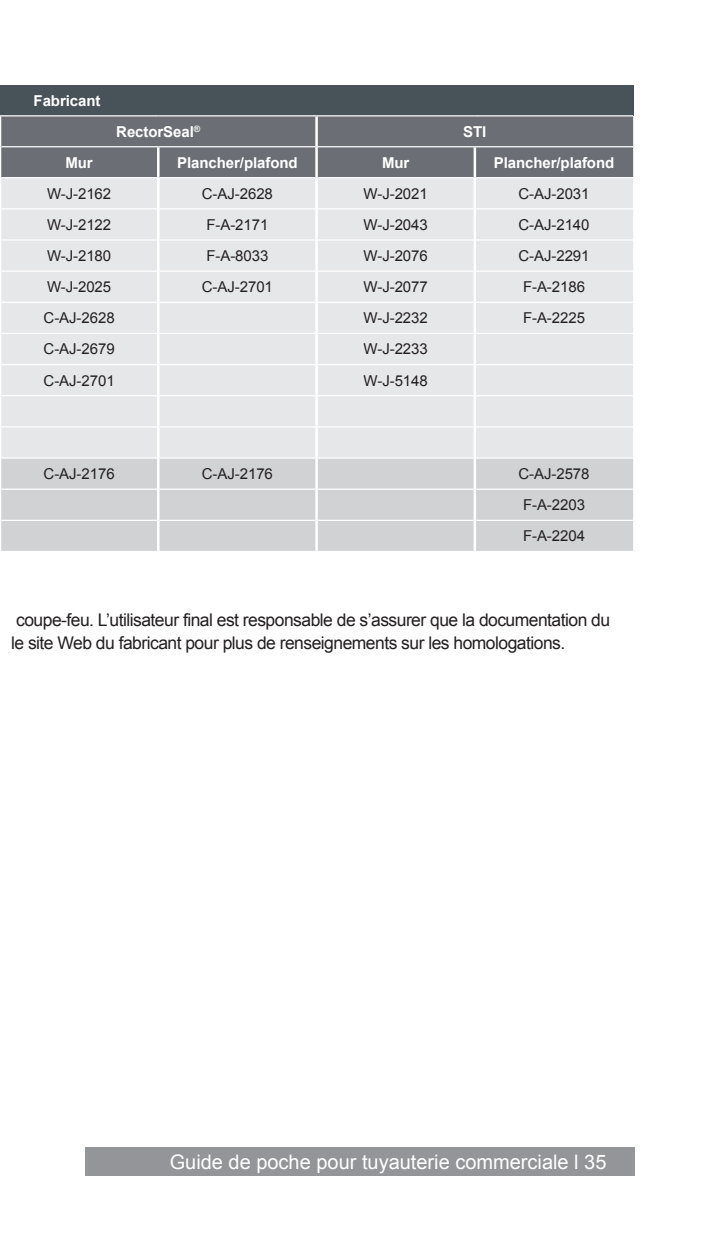
<style>
.page{position:relative;width:720px;height:1260px;background:#fff}
.page>*{position:absolute;margin:0;border:0;box-sizing:border-box;transform-origin:0 0}
.t1{font:20px "Arial";color:#fff}
.t2{font:17.5px/22.5px "Arial";letter-spacing:-.03em;color:#231f20}
.t3{font:15px/31.2px "Arial";letter-spacing:-.005em;color:#231f20;text-align:center}
.t4{font:700 15px "Arial";letter-spacing:-.005em;color:#fff}
</style>
<div class="page">
<div style="left:85px;top:1148px;width:550px;height:28px;background:#939598"></div>
<div style="left:0;top:85px;width:633px;height:31px;background:#475259"></div>
<div style="left:1px;top:116px;width:632px;height:61px;background:#6b6e75"></div>
<div style="left:1px;top:178px;width:632px;height:279px;background:#e6e7e9"></div>
<div style="left:1px;top:459px;width:632px;height:92px;background:#d1d2d4"></div>
<hr style="left:0;top:115px;width:158px;height:1px;background:#fff">
<hr style="left:158px;top:115px;width:159px;height:1px;background:#fff">
<hr style="left:317px;top:115px;width:158px;height:1px;background:#fff">
<hr style="left:475px;top:115px;width:158px;height:1px;background:#fff">
<hr style="left:1px;top:146px;width:157px;height:1px;background:#fff">
<hr style="left:158px;top:146px;width:157px;height:1px;background:#fff">
<hr style="left:318px;top:146px;width:157px;height:1px;background:#fff">
<hr style="left:475px;top:146px;width:158px;height:1px;background:#fff">
<hr style="left:1px;top:208px;width:156px;height:1px;background:#fff">
<hr style="left:160px;top:208px;width:155px;height:1px;background:#fff">
<hr style="left:318px;top:208px;width:156px;height:1px;background:#fff">
<hr style="left:476px;top:208px;width:157px;height:1px;background:#fff">
<hr style="left:1px;top:239px;width:156px;height:2px;background:#fff">
<hr style="left:160px;top:239px;width:155px;height:2px;background:#fff">
<hr style="left:318px;top:239px;width:156px;height:2px;background:#fff">
<hr style="left:476px;top:239px;width:157px;height:2px;background:#fff">
<hr style="left:1px;top:271px;width:156px;height:1px;background:#fff">
<hr style="left:160px;top:271px;width:155px;height:1px;background:#fff">
<hr style="left:318px;top:271px;width:156px;height:1px;background:#fff">
<hr style="left:476px;top:271px;width:157px;height:1px;background:#fff">
<hr style="left:1px;top:302px;width:156px;height:1px;background:#fff">
<hr style="left:160px;top:302px;width:155px;height:1px;background:#fff">
<hr style="left:318px;top:302px;width:156px;height:1px;background:#fff">
<hr style="left:476px;top:302px;width:157px;height:1px;background:#fff">
<hr style="left:1px;top:333px;width:156px;height:1px;background:#fff">
<hr style="left:160px;top:333px;width:155px;height:1px;background:#fff">
<hr style="left:318px;top:333px;width:156px;height:1px;background:#fff">
<hr style="left:476px;top:333px;width:157px;height:1px;background:#fff">
<hr style="left:1px;top:364px;width:156px;height:1px;background:#fff">
<hr style="left:160px;top:364px;width:155px;height:1px;background:#fff">
<hr style="left:318px;top:364px;width:156px;height:1px;background:#fff">
<hr style="left:476px;top:364px;width:157px;height:1px;background:#fff">
<hr style="left:1px;top:395px;width:156px;height:1px;background:#fff">
<hr style="left:160px;top:395px;width:155px;height:1px;background:#fff">
<hr style="left:318px;top:395px;width:156px;height:1px;background:#fff">
<hr style="left:476px;top:395px;width:157px;height:1px;background:#fff">
<hr style="left:1px;top:426px;width:156px;height:2px;background:#fff">
<hr style="left:160px;top:426px;width:155px;height:2px;background:#fff">
<hr style="left:318px;top:426px;width:156px;height:2px;background:#fff">
<hr style="left:476px;top:426px;width:157px;height:2px;background:#fff">
<hr style="left:1px;top:489px;width:156px;height:1px;background:#fff">
<hr style="left:160px;top:489px;width:155px;height:1px;background:#fff">
<hr style="left:318px;top:489px;width:156px;height:1px;background:#fff">
<hr style="left:476px;top:489px;width:157px;height:1px;background:#fff">
<hr style="left:1px;top:520px;width:156px;height:1px;background:#fff">
<hr style="left:160px;top:520px;width:155px;height:1px;background:#fff">
<hr style="left:318px;top:520px;width:156px;height:1px;background:#fff">
<hr style="left:476px;top:520px;width:157px;height:1px;background:#fff">
<hr style="left:157px;top:178px;width:3px;height:31px;background:#fff">
<hr style="left:315px;top:178px;width:3px;height:31px;background:#fff">
<hr style="left:474px;top:178px;width:2px;height:31px;background:#fff">
<hr style="left:157px;top:209px;width:3px;height:31px;background:#fff">
<hr style="left:315px;top:209px;width:3px;height:31px;background:#fff">
<hr style="left:474px;top:209px;width:2px;height:31px;background:#fff">
<hr style="left:157px;top:240px;width:3px;height:31px;background:#fff">
<hr style="left:315px;top:240px;width:3px;height:31px;background:#fff">
<hr style="left:474px;top:240px;width:2px;height:31px;background:#fff">
<hr style="left:157px;top:271px;width:3px;height:31px;background:#fff">
<hr style="left:315px;top:271px;width:3px;height:31px;background:#fff">
<hr style="left:474px;top:271px;width:2px;height:31px;background:#fff">
<hr style="left:157px;top:302px;width:3px;height:31px;background:#fff">
<hr style="left:315px;top:302px;width:3px;height:31px;background:#fff">
<hr style="left:474px;top:302px;width:2px;height:31px;background:#fff">
<hr style="left:157px;top:333px;width:3px;height:32px;background:#fff">
<hr style="left:315px;top:333px;width:3px;height:32px;background:#fff">
<hr style="left:474px;top:333px;width:2px;height:32px;background:#fff">
<hr style="left:157px;top:365px;width:3px;height:31px;background:#fff">
<hr style="left:315px;top:365px;width:3px;height:31px;background:#fff">
<hr style="left:474px;top:365px;width:2px;height:31px;background:#fff">
<hr style="left:157px;top:396px;width:3px;height:31px;background:#fff">
<hr style="left:315px;top:396px;width:3px;height:31px;background:#fff">
<hr style="left:474px;top:396px;width:2px;height:31px;background:#fff">
<hr style="left:157px;top:427px;width:3px;height:31px;background:#fff">
<hr style="left:315px;top:427px;width:3px;height:31px;background:#fff">
<hr style="left:474px;top:427px;width:2px;height:31px;background:#fff">
<hr style="left:157px;top:458px;width:3px;height:31px;background:#fff">
<hr style="left:315px;top:458px;width:3px;height:31px;background:#fff">
<hr style="left:474px;top:458px;width:2px;height:31px;background:#fff">
<hr style="left:157px;top:489px;width:3px;height:31px;background:#fff">
<hr style="left:315px;top:489px;width:3px;height:31px;background:#fff">
<hr style="left:474px;top:489px;width:2px;height:31px;background:#fff">
<hr style="left:157px;top:520px;width:3px;height:31px;background:#fff">
<hr style="left:315px;top:520px;width:3px;height:31px;background:#fff">
<hr style="left:474px;top:520px;width:2px;height:31px;background:#fff">
<hr style="left:315px;top:116px;width:3px;height:31px;background:#fff">
<hr style="left:157px;top:147px;width:3px;height:31px;background:#fff">
<hr style="left:315px;top:147px;width:3px;height:31px;background:#fff">
<hr style="left:474px;top:147px;width:2px;height:31px;background:#fff">
<p class="t4" style="left:34px;top:91px;width:68px">Fabricant</p>
<p class="t4" style="left:116px;top:121px;width:86px">RectorSeal<sup>®</sup></p>
<p class="t4" style="left:463px;top:121px;width:25px">STI</p>
<p class="t4" style="left:65px;top:152px;width:29px">Mur</p>
<p class="t4" style="left:177px;top:152px;width:122px">Plancher/plafond</p>
<p class="t4" style="left:382px;top:152px;width:29px">Mur</p>
<p class="t4" style="left:494px;top:152px;width:122px">Plancher/plafond</p>
<p class="t3" style="left:47px;top:178px;width:66px">W-J-2162</p>
<p class="t3" style="left:202px;top:178px;width:73px">C-AJ-2628</p>
<p class="t3" style="left:364px;top:178px;width:66px">W-J-2021</p>
<p class="t3" style="left:518px;top:178px;width:73px">C-AJ-2031</p>
<p class="t3" style="left:47px;top:209px;width:66px">W-J-2122</p>
<p class="t3" style="left:206px;top:209px;width:63px">F-A-2171</p>
<p class="t3" style="left:364px;top:209px;width:66px">W-J-2043</p>
<p class="t3" style="left:518px;top:209px;width:73px">C-AJ-2140</p>
<p class="t3" style="left:47px;top:240px;width:66px">W-J-2180</p>
<p class="t3" style="left:206px;top:240px;width:63px">F-A-8033</p>
<p class="t3" style="left:364px;top:240px;width:66px">W-J-2076</p>
<p class="t3" style="left:518px;top:240px;width:73px">C-AJ-2291</p>
<p class="t3" style="left:47px;top:271px;width:66px">W-J-2025</p>
<p class="t3" style="left:202px;top:271px;width:73px">C-AJ-2701</p>
<p class="t3" style="left:364px;top:271px;width:66px">W-J-2077</p>
<p class="t3" style="left:523px;top:271px;width:63px">F-A-2186</p>
<p class="t3" style="left:44px;top:303px;width:73px">C-AJ-2628</p>
<p class="t3" style="left:364px;top:303px;width:66px">W-J-2232</p>
<p class="t3" style="left:523px;top:303px;width:63px">F-A-2225</p>
<p class="t3" style="left:44px;top:334px;width:73px">C-AJ-2679</p>
<p class="t3" style="left:364px;top:334px;width:66px">W-J-2233</p>
<p class="t3" style="left:44px;top:365px;width:73px">C-AJ-2701</p>
<p class="t3" style="left:364px;top:365px;width:66px">W-J-5148</p>
<p class="t3" style="left:44px;top:458px;width:73px">C-AJ-2176</p>
<p class="t3" style="left:202px;top:458px;width:73px">C-AJ-2176</p>
<p class="t3" style="left:518px;top:458px;width:73px">C-AJ-2578<br>F-A-2203<br>F-A-2204</p>
<p class="t2" style="left:11px;top:609px;width:601px">coupe-feu. L’utilisateur final est responsable de s’assurer que la documentation du le site Web du fabricant pour plus de renseignements sur les homologations.</p>
<h1 class="t1" style="left:170px;top:1149px;width:438px">Guide de poche pour tuyauterie commerciale l 35</h1>
</div>
